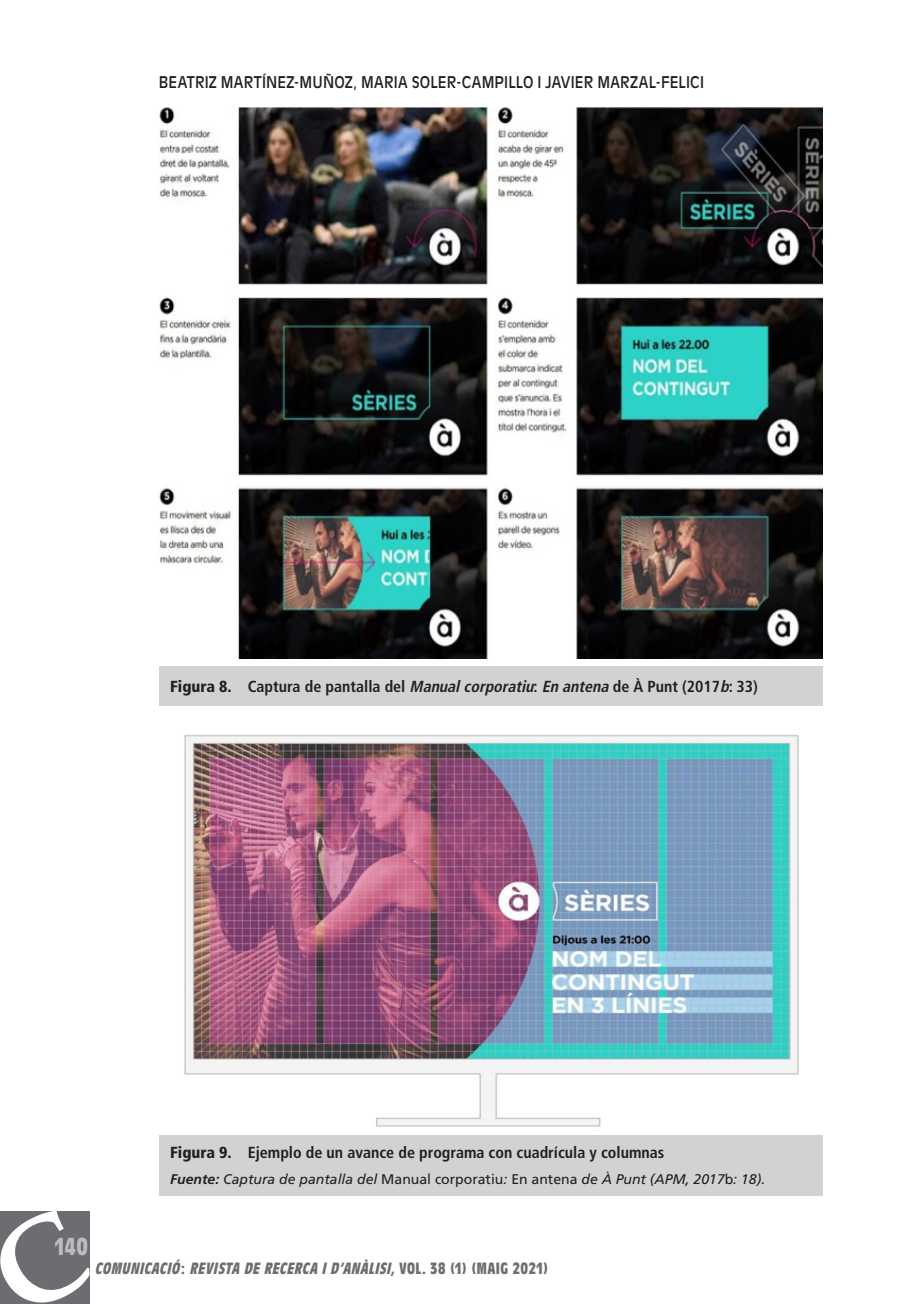
<style>
.page{position:relative;width:908px;height:1304px;background:#fff}
.page>*{position:absolute;margin:0;border:0;box-sizing:border-box;transform-origin:0 0}
.t1{font:700 condensed 24px "Antique Olive Std";color:#bcbdc0}
._0_Figura_Gràfics1{font:700 condensed 16px "Frutiger";color:#231f20}
.t2{font:16px "Antique Olive Std";letter-spacing:.015em;color:#231f20;scale:.9 1}
.t3{font:italic 700 condensed 16px "Antique Olive Std";color:#6c6d70}
._0_NOTAS_grafics2{font:italic 14px "Frutiger LT Std";color:#231f20}
.s1{font-weight:900}
.s2{font-style:italic}
.s3{font-weight:700}
.s4{font-style:normal}
</style>
<div class="page">
<img style="left:159px;top:108px;width:663px;height:550px">
<div style="left:159px;top:666px;width:663px;height:40px;background:#d1d2d4"></div>
<img style="left:184px;top:734px;width:613px;height:393px">
<div style="left:159px;top:1135px;width:663px;height:61px;background:#d1d2d4"></div>
<div style="left:0;top:1211px;width:90px;height:93px;background:#6c6d70"></div>
<p class="t2" style="left:159px;top:72px;width:607px">BEATRIZ MARTÍNEZ-MUÑOZ, MARIA SOLER-CAM PILLO I JAVIER MARZAL-FELICI</p>
<p class="_0_Figura_Gràfics1" style="left:170px;top:677px;width:589px"><span class="s1">Figura 8.</span> Captura de pantalla del <span class="s2">Manualcorporatiu</span>: <span class="s2">En antena</span> de À Punt (2017<span class="s2">b</span>: 33)</p>
<h1 class="t1" style="left:55px;top:1234px;width:34px">140</h1>
<p class="_0_Figura_Gràfics1" style="left:170px;top:1143px;width:495px"><span class="s1">Figura 9.</span> Ejemplo de un avance de programa con cuadrícula y columnas</p>
<p class="_0_NOTAS_grafics2" style="left:170px;top:1171px;width:596px"><span class="s3">Fuente:</span> Captura de pantalla del <span class="s4">Manual corporatiu</span>: <span class="s4">En antena</span> de À Punt (APM, 2017<span class="s4">b</span>: 18).</p>
<p class="t3" style="left:95px;top:1260px;width:454px">COMUNICACIÓ<span class="s4">:</span> REVISTA DE RECERCA ID’ANÀLISI,<span class="s4">V O L . 3 8 ( 1 ) ( M A I G 2 0 2 1 )</span></p>
</div>
